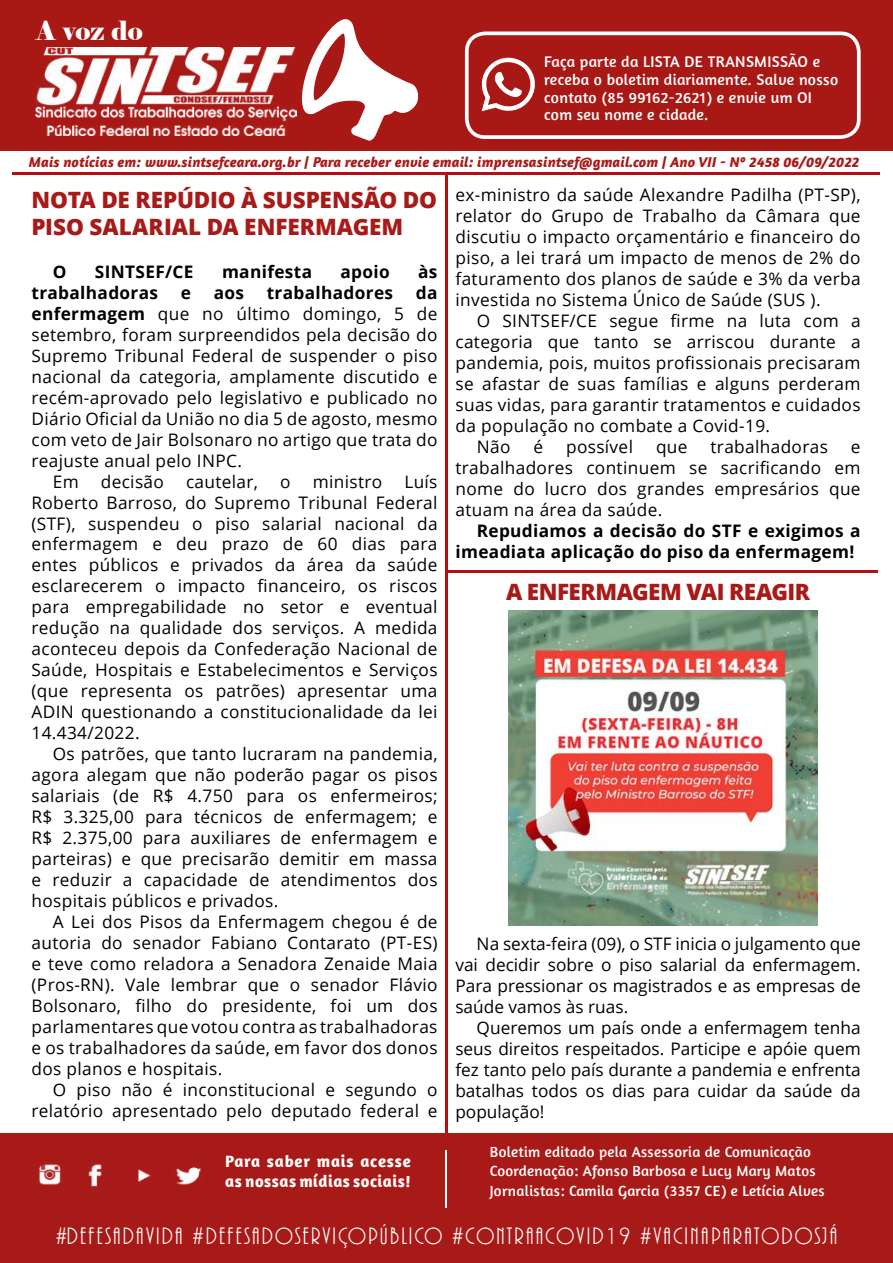
<style>
.page{position:relative;width:893px;height:1263px;background:#fff}
.page>*{position:absolute;margin:0;border:0;box-sizing:border-box;transform-origin:0 0}
.t1{font:26.25px "Elephant";color:#fff}
.t2{font:24.6px "ARBONNIE";letter-spacing:.09em;color:#fff}
.t3{font:800 22.5px/27px "Open Sans";letter-spacing:-.01em;color:#a81a17}
.t4{font:17.25px/21px "Open Sans";letter-spacing:.02em;color:#000;text-align:justify}
.t5{font:700 17.25px/21px "Open Sans";letter-spacing:.02em;color:#000}
.t6{font:700 16.8px/20.1px "Amaranth";letter-spacing:.03em;color:#fff}
.t7{font:15.75px/17.9px "Amaranth";letter-spacing:.02em;color:#fff}
.t8{font:15px/19.5px "Amaranth";letter-spacing:.02em;color:#fff}
.t9{font:italic 700 14.7px "Amaranth";letter-spacing:.01em;color:#a81a17}
.s1{font-weight:700}
</style>
<div class="page">
<div style="left:0;top:0;width:893px;height:151px;background:#a81916"></div>
<svg style="left:301px;top:19px;width:118px;height:122px"></svg>
<div style="left:0;top:1133px;width:893px;height:130px;background:#a81a17"></div>
<img style="left:36px;top:47px;width:260px;height:89px">
<hr style="left:12px;top:173px;width:867px;height:2px;background:#b90e0e">
<hr style="left:445px;top:1150px;width:2px;height:57px;background:#fff">
<img style="left:39px;top:1164px;width:162px;height:23px">
<div style="left:465px;top:32px;width:396px;height:107px;border:4px solid #fff;border-radius:18px"></div>
<svg style="left:481px;top:58px;width:54px;height:53px"></svg>
<hr style="left:446px;top:175px;width:2px;height:959px;background:#b90e0e">
<hr style="left:446px;top:571px;width:432px;height:2px;background:#b90e0e">
<img style="left:508px;top:610px;width:310px;height:315px">
<h1 class="t1" style="left:36px;top:15px;width:108px">A voz do</h1>
<p class="t7" style="left:544px;top:52px;width:295px">Faça parte da LISTA DE TRANSMISSÃO e receba o boletim diariamente. Salve nosso contato (85 99162-2621) e envie um OI com seu nome e cidade.</p>
<p class="t9" style="left:29px;top:153px;width:832px">Mais notícias em: www.sintsefceara.org.br | Para receber envie email: imprensasintsef@gmail.com | Ano VII - Nº 2458 06/09/2022</p>
<h3 class="t3" style="left:31px;top:185px;width:407px">NOTA DE REPÚDIO À SUSPENSÃO DO<br>PISO SALARIAL DA ENFERMAGEM</h3>
<p class="t5" style="left:53px;top:260px;width:15px">O</p>
<p class="t5" style="left:95px;top:260px;width:100px">SINTSEF/CE</p>
<p class="t5" style="left:222px;top:260px;width:92px">manifesta</p>
<p class="t5" style="left:340px;top:260px;width:51px">apoio</p>
<p class="t5" style="left:418px;top:260px;width:21px">às</p>
<p class="t5" style="left:32px;top:281px;width:128px">trabalhadoras</p>
<p class="t5" style="left:181px;top:281px;width:12px">e</p>
<p class="t5" style="left:214px;top:281px;width:32px">aos</p>
<p class="t5" style="left:267px;top:281px;width:128px">trabalhadores</p>
<p class="t5" style="left:416px;top:281px;width:23px">da</p>
<p class="t4" style="left:32px;top:302px;width:408px"><span class="s1">enfermagem</span> que no último domingo, 5 de</p>
<p class="t4" style="left:32px;top:323px;width:408px">setembro, foram surpreendidos pela decisão do</p>
<p class="t4" style="left:32px;top:344px;width:408px">Supremo Tribunal Federal de suspender o piso</p>
<p class="t4" style="left:32px;top:365px;width:408px">nacional da categoria, amplamente discutido e</p>
<p class="t4" style="left:32px;top:386px;width:408px">recém-aprovado pelo legislativo e publicado no</p>
<p class="t4" style="left:32px;top:407px;width:408px">Diário Oficial da União no dia 5 de agosto, mesmo</p>
<p class="t4" style="left:32px;top:428px;width:408px">com veto de Jair Bolsonaro no artigo que trata do</p>
<p class="t4" style="left:32px;top:449px;width:212px">reajuste anual pelo INPC.</p>
<p class="t4" style="left:53px;top:470px;width:27px">Em</p>
<p class="t4" style="left:101px;top:470px;width:65px">decisão</p>
<p class="t4" style="left:186px;top:470px;width:74px">cautelar,</p>
<p class="t4" style="left:280px;top:470px;width:12px">o</p>
<p class="t4" style="left:313px;top:470px;width:71px">ministro</p>
<p class="t4" style="left:32px;top:470px;width:408px;text-indent:373px">Luís Roberto Barroso, do Supremo Tribunal Federal (STF), suspendeu o piso salarial nacional da enfermagem e deu prazo de 60 dias para entes públicos e privados da área da saúde esclarecerem o impacto financeiro, os riscos para empregabilidade no setor e eventual redução na qualidade dos serviços. A medida aconteceu depois da Confederação Nacional de Saúde, Hospitais e Estabelecimentos e Serviços (que representa os patrões) apresentar uma ADIN questionando a constitucionalidade da lei 14.434/2022.</p>
<p class="t4" style="left:32px;top:743px;width:408px;text-indent:21px">Os patrões, que tanto lucraram na pandemia, agora alegam que não poderão pagar os pisos salariais (de R$ 4.750 para os enfermeiros; R$ 3.325,00 para técnicos de enfermagem; e R$ 2.375,00 para auxiliares de enfermagem e parteiras) e que precisarão demitir em massa e reduzir a capacidade de atendimentos dos hospitais públicos e privados.</p>
<p class="t4" style="left:32px;top:911px;width:408px;text-indent:21px">A Lei dos Pisos da Enfermagem chegou é de autoria do senador Fabiano Contarato (PT-ES) e teve como reladora a Senadora Zenaide Maia (Pros-RN). Vale lembrar que o senador Flávio Bolsonaro, filho do presidente, foi um dos parlamentares que votou contra as trabalhadoras e os trabalhadores da saúde, em favor dos donos dos planos e hospitais.</p>
<p class="t4" style="left:32px;top:1079px;width:408px;text-align:right">O piso não é inconstitucional e segundo o relatório apresentado pelo deputado federal e</p>
<p class="t6" style="left:225px;top:1150px;width:187px">Para saber mais acesse as nossas mídias sociais!</p>
<p class="t4" style="left:455px;top:184px;width:407px">ex-ministro da saúde Alexandre Padilha (PT-SP), relator do Grupo de Trabalho da Câmara que discutiu o impacto orçamentário e financeiro do piso, a lei trará um impacto de menos de 2% do faturamento dos planos de saúde e 3% da verba investida no Sistema Único de Saúde (SUS ).</p>
<p class="t4" style="left:477px;top:310px;width:385px">O SINTSEF/CE segue firme na luta com a</p>
<p class="t4" style="left:455px;top:331px;width:407px">categoria que tanto se arriscou durante a</p>
<p class="t4" style="left:455px;top:352px;width:407px">pandemia, pois, muitos profissionais precisaram</p>
<p class="t4" style="left:455px;top:373px;width:407px">se afastar de suas famílias e alguns perderam</p>
<p class="t4" style="left:455px;top:394px;width:407px">suas vidas, para garantir tratamentos e cuidados</p>
<p class="t4" style="left:455px;top:415px;width:316px">da população no combate a Covid-19.</p>
<p class="t4" style="left:477px;top:436px;width:35px">Não</p>
<p class="t4" style="left:533px;top:436px;width:11px">é</p>
<p class="t4" style="left:566px;top:436px;width:68px">possível</p>
<p class="t4" style="left:656px;top:436px;width:33px">que</p>
<p class="t4" style="left:710px;top:436px;width:119px">trabalhadoras</p>
<p class="t4" style="left:455px;top:436px;width:407px;text-indent:395px">e trabalhadores continuem se sacrificando em nome do lucro dos grandes empresários que atuam na área da saúde.</p>
<p class="t5" style="left:455px;top:520px;width:407px;text-indent:21px">Repudiamos a decisão do STF e exigimos a imeadiata aplicação do piso da enfermagem!</p>
<h3 class="t3" style="left:506px;top:577px;width:305px">A ENFERMAGEM VAI REAGIR</h3>
<p class="t4" style="left:455px;top:932px;width:407px;text-indent:21px">Na sexta-feira (09), o STF inicia o julgamento que vai decidir sobre o piso salarial da enfermagem.<br>Para pressionar os magistrados e as empresas de saúde vamos às ruas.</p>
<p class="t4" style="left:455px;top:1016px;width:407px;text-indent:21px">Queremos um país onde a enfermagem tenha seus direitos respeitados. Participe e apóie quem fez tanto pelo país durante a pandemia e enfrenta batalhas todos os dias para cuidar da saúde da população!</p>
<p class="t8" style="left:490px;top:1141px;width:336px">Boletim editado pela Assessoria de Comunicação<br>Coordenação: Afonso Barbosa e Lucy Mary Matos<br>Jornalistas: Camila Garcia (3357 CE) e Letícia Alves</p>
<h2 class="t2" style="left:56px;top:1223px;width:783px">#DEFESADAVIDA #DEFESADOSERVIÇOPÚBLICO #CONTRAACOVID19 #VACINAPARATODOSJÁ</h2>
</div>
